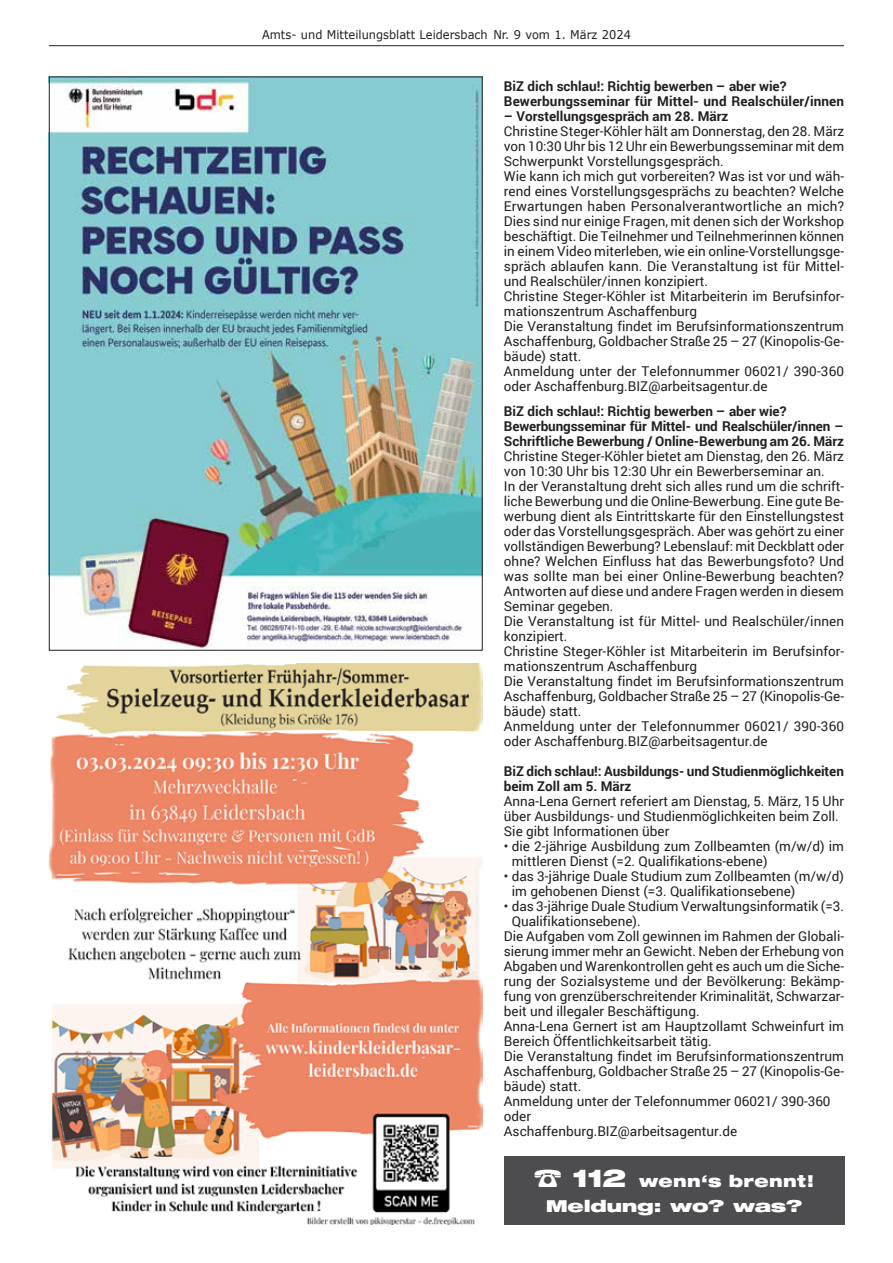
<style>
.page{position:relative;width:893px;height:1263px;background:#fff}
.page>*{position:absolute;margin:0;border:0;box-sizing:border-box;transform-origin:0 0}
.t1{font:900 expanded 16.5px/25.5px "Helvetica Neue";letter-spacing:-.02em;color:#fff}
.t2{font:13.5px/15px "Roboto";color:#231f20}
.t3{font:700 13.5px/15px "Roboto";color:#231f20}
.t4{font:12px "Verdana";color:#231f20;scale:.95 1}
.s1{font-size:24.75px}
</style>
<div class="page">
<hr style="left:49px;top:45px;width:795px;height:1px;background:#231f20">
<img style="left:49px;top:663px;width:434px;height:562px">
<img style="left:51px;top:79px;width:430px;height:569px">
<div style="left:504px;top:1157px;width:340px;height:68px;background:#4d4d4f"></div>
<p class="t4" style="left:262px;top:27px;width:390px">Amts- und Mitteilungsblatt Leidersbach Nr. 9 vom 1. März 2024</p>
<p class="t3" style="left:504px;top:78px;width:342px">BiZ dich schlau!: Richtig bewerben – aber wie?<br>Bewerbungsseminar für Mittel- und Realschüler/innen</p>
<p class="t3" style="left:504px;top:108px;width:226px">– Vorstellungsgespräch am 28. März</p>
<p class="t2" style="left:504px;top:123px;width:342px">Christine Steger-Köhler hält am Donnerstag, den 28. März von 10:30 Uhr bis 12 Uhr ein Bewerbungsseminar mit dem Schwerpunkt Vorstellungsgespräch.<br>Wie kann ich mich gut vorbereiten? Was ist vor und wäh&shy;rend eines Vorstellungsgesprächs zu beachten? Welche Erwartungen haben Personalverantwortliche an mich?<br>Dies sind nur einige Fragen, mit denen sich der Workshop beschäftigt. Die Teilnehmer und Teilnehmerinnen können in einem Video miterleben, wie ein online-Vorstellungsge&shy;spräch ablaufen kann. Die Veranstaltung ist für Mittel&shy;und Realschüler/innen konzipiert.<br>Christine Steger-Köhler ist Mitarbeiterin im Berufsinfor&shy;mationszentrum Aschaffenburg<br>Die Veranstaltung findet im Berufsinformationszentrum Aschaffenburg, Goldbacher Straße 25 – 27 (Kinopolis-Ge&shy;bäude) statt.<br>Anmeldung unter der Telefonnummer 06021/ 390-360 oder Aschaffenburg.BIZ@arbeitsagentur.de</p>
<p class="t3" style="left:504px;top:403px;width:342px">BiZ dich schlau!: Richtig bewerben – aber wie?<br>Bewerbungsseminar für Mittel- und Realschüler/innen –<br>Schriftliche Bewerbung / Online-Bewerbung am 26. März</p>
<p class="t2" style="left:504px;top:448px;width:342px">Christine Steger-Köhler bietet am Dienstag, den 26. März von 10:30 Uhr bis 12:30 Uhr ein Bewerberseminar an.<br>In der Veranstaltung dreht sich alles rund um die schrift&shy;liche Bewerbung und die Online-Bewerbung. Eine gute Be&shy;werbung dient als Eintrittskarte für den Einstellungstest oder das Vorstellungsgespräch. Aber was gehört zu einer vollständigen Bewerbung? Lebenslauf: mit Deckblatt oder ohne? Welchen Einfluss hat das Bewerbungsfoto? Und was sollte man bei einer Online-Bewerbung beachten?<br>Antworten auf diese und andere Fragen werden in diesem Seminar gegeben.<br>Die Veranstaltung ist für Mittel- und Realschüler/innen konzipiert.<br>Christine Steger-Köhler ist Mitarbeiterin im Berufsinfor&shy;mationszentrum Aschaffenburg<br>Die Veranstaltung findet im Berufsinformationszentrum Aschaffenburg, Goldbacher Straße 25 – 27 (Kinopolis-Ge&shy;bäude) statt.<br>Anmeldung unter der Telefonnummer 06021/ 390-360 oder Aschaffenburg.BIZ@arbeitsagentur.de</p>
<p class="t3" style="left:504px;top:763px;width:342px">BiZ dich schlau!: Ausbildungs- und Studienmöglichkeiten beim Zoll am 5. März</p>
<p class="t2" style="left:504px;top:793px;width:342px">Anna-Lena Gernert referiert am Dienstag, 5. März, 15 Uhr über Ausbildungs- und Studienmöglichkeiten beim Zoll.<br>Sie gibt Informationen über</p>
<p class="t2" style="left:512px;top:838px;width:334px;text-indent:-8px">• die 2-jährige Ausbildung zum Zollbeamten (m/w/d) im mittleren Dienst (=2. Qualifikations-ebene)</p>
<p class="t2" style="left:512px;top:868px;width:334px;text-indent:-8px">• das 3-jährige Duale Studium zum Zollbeamten (m/w/d) im gehobenen Dienst (=3. Qualifikationsebene)</p>
<p class="t2" style="left:504px;top:898px;width:342px">• das 3-jährige Duale Studium Verwaltungsinformatik (=3.</p>
<p class="t2" style="left:512px;top:913px;width:130px">Qualifikationsebene).</p>
<p class="t2" style="left:504px;top:928px;width:342px">Die Aufgaben vom Zoll gewinnen im Rahmen der Globali-</p>
<p class="t2" style="left:504px;top:943px;width:342px">sierung immer mehr an Gewicht. Neben der Erhebung von</p>
<p class="t2" style="left:504px;top:958px;width:342px">Abgaben und Warenkontrollen geht es auch um die Siche-</p>
<p class="t2" style="left:504px;top:973px;width:342px">rung der Sozialsysteme und der Bevölkerung: Bekämp-</p>
<p class="t2" style="left:504px;top:988px;width:342px">fung von grenzüberschreitender Kriminalität, Schwarzar-</p>
<p class="t2" style="left:504px;top:1003px;width:197px">beit und illegaler Beschäftigung.</p>
<p class="t2" style="left:504px;top:1018px;width:342px">Anna-Lena Gernert ist am Hauptzollamt Schweinfurt im</p>
<p class="t2" style="left:504px;top:1033px;width:209px">Bereich Öffentlichkeitsarbeit tätig.</p>
<p class="t2" style="left:504px;top:1048px;width:342px">Die Veranstaltung findet im Berufsinformationszentrum</p>
<p class="t2" style="left:504px;top:1063px;width:342px">Aschaffenburg, Goldbacher Straße 25 – 27 (Kinopolis-Ge-</p>
<p class="t2" style="left:504px;top:1078px;width:79px">bäude) statt.</p>
<p class="t2" style="left:504px;top:1093px;width:328px">Anmeldung unter der Telefonnummer 06021/ 390-360</p>
<p class="t2" style="left:504px;top:1108px;width:29px">oder</p>
<p class="t2" style="left:504px;top:1123px;width:235px">Aschaffenburg.BIZ@arbeitsagentur.de</p>
<p class="t1" style="left:546px;top:1167px;width:270px;text-indent:26px"><span class="s1">112</span> wenn‘s brennt!<br>Meldung: wo? was?</p>
</div>
